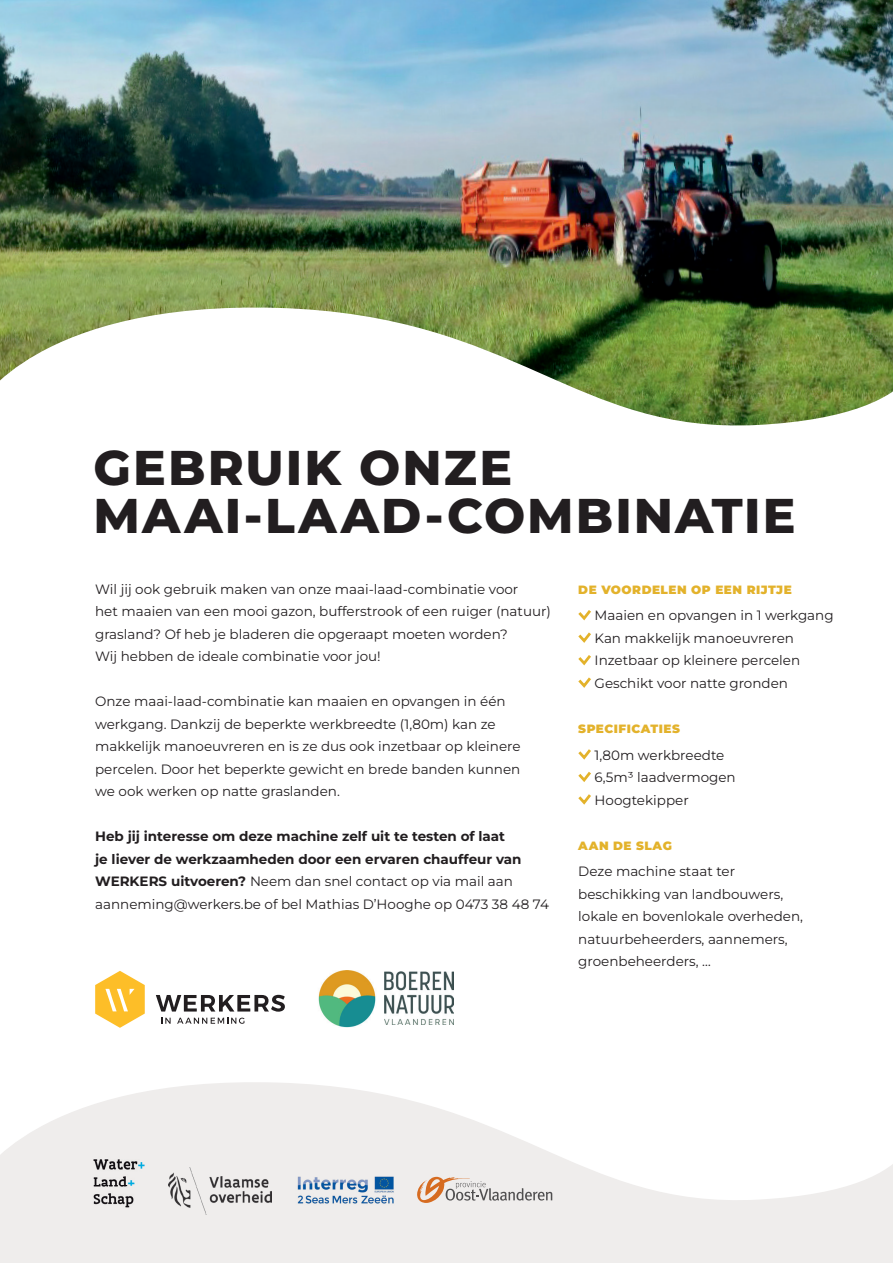
<style>
.page{position:relative;width:893px;height:1263px;background:#fff}
.page>*{position:absolute;margin:0;border:0;box-sizing:border-box;transform-origin:0 0}
.t1{font:800 48.75px/48px "Montserrat";letter-spacing:.04em;color:#221e20}
.t2{font:13.5px/22.5px "Montserrat";color:#221e20}
.t3{font:700 13.5px/22.5px "Montserrat";color:#221e20}
.t4{font:900 12px "Montserrat";letter-spacing:.04em;color:#e3b22b}
.s1{font-weight:400}
</style>
<div class="page">
<svg style="left:0;top:1082px;width:893px;height:181px;fill:#efedec"></svg>
<img style="left:0;top:0;width:893px;height:301px">
<svg style="left:0;top:301px;width:893px;height:125px"></svg>
<svg style="left:578px;top:610px;width:13px;height:11px"></svg>
<svg style="left:578px;top:632px;width:13px;height:11px"></svg>
<svg style="left:578px;top:655px;width:13px;height:11px"></svg>
<svg style="left:578px;top:677px;width:13px;height:11px"></svg>
<svg style="left:578px;top:749px;width:13px;height:11px"></svg>
<svg style="left:578px;top:771px;width:13px;height:11px"></svg>
<svg style="left:578px;top:794px;width:13px;height:11px"></svg>
<img style="left:385px;top:971px;width:68px;height:53px">
<img style="left:318px;top:971px;width:58px;height:56px">
<img style="left:168px;top:1167px;width:103px;height:48px">
<img style="left:293px;top:1167px;width:109px;height:43px">
<svg style="left:417px;top:1177px;width:135px;height:26px;background:#d7cac2"></svg>
<img style="left:88px;top:1154px;width:62px;height:62px">
<svg style="left:156px;top:995px;width:129px;height:17px"></svg>
<svg style="left:95px;top:971px;width:50px;height:57px"></svg>
<svg style="left:161px;top:1018px;width:10px;height:6px"></svg>
<svg style="left:177px;top:1018px;width:67px;height:6px"></svg>
<h1 class="t1" style="left:94px;top:441px;width:703px">GEBRUIK ONZE<br>MAAI-LAAD-COMBINATIE</h1>
<p class="t2" style="left:95px;top:577px;width:457px">Wil jij ook gebruik maken van onze maai-laad-combinatie voor<br>het maaien van een mooi gazon, bufferstrook of een ruiger (natuur) grasland? Of heb je bladeren die opgeraapt moeten worden?<br>Wij hebben de ideale combinatie voor jou!</p>
<p class="t2" style="left:95px;top:690px;width:427px">Onze maai-laad-combinatie kan maaien en opvangen in één werkgang. Dankzij de beperkte werkbreedte (1,80m) kan ze makkelijk manoeuvreren en is ze dus ook inzetbaar op kleinere percelen. Door het beperkte gewicht en brede banden kunnen we ook werken op natte graslanden.</p>
<p class="t3" style="left:95px;top:825px;width:455px">Heb jij interesse om deze machine zelf uit te testen of laat<br>je liever de werkzaamheden door een ervaren chauffeur van WERKERS uitvoeren? <span class="s1">Neem dan snel contact op via mail aan aanneming@werkers.be of bel Mathias D’Hooghe op 0473 38 48 74</span></p>
<p class="t4" style="left:578px;top:580px;width:215px">DE VOORDELEN OP EEN RIJTJE</p>
<p class="t2" style="left:595px;top:604px;width:241px">Maaien en opvangen in 1 werkgang<br>Kan makkelijk manoeuvreren<br>Inzetbaar op kleinere percelen<br>Geschikt voor natte gronden</p>
<p class="t4" style="left:578px;top:720px;width:103px">SPECIFICATIES</p>
<p class="t2" style="left:595px;top:743px;width:143px">1,80m werkbreedte<br>6,5m³ laadvermogen<br>Hoogtekipper</p>
<p class="t4" style="left:578px;top:836px;width:95px">AAN DE SLAG</p>
<p class="t2" style="left:578px;top:860px;width:226px">Deze machine staat ter beschikking van landbouwers, lokale en bovenlokale overheden, natuurbeheerders, aannemers, groenbeheerders, …</p>
</div>
